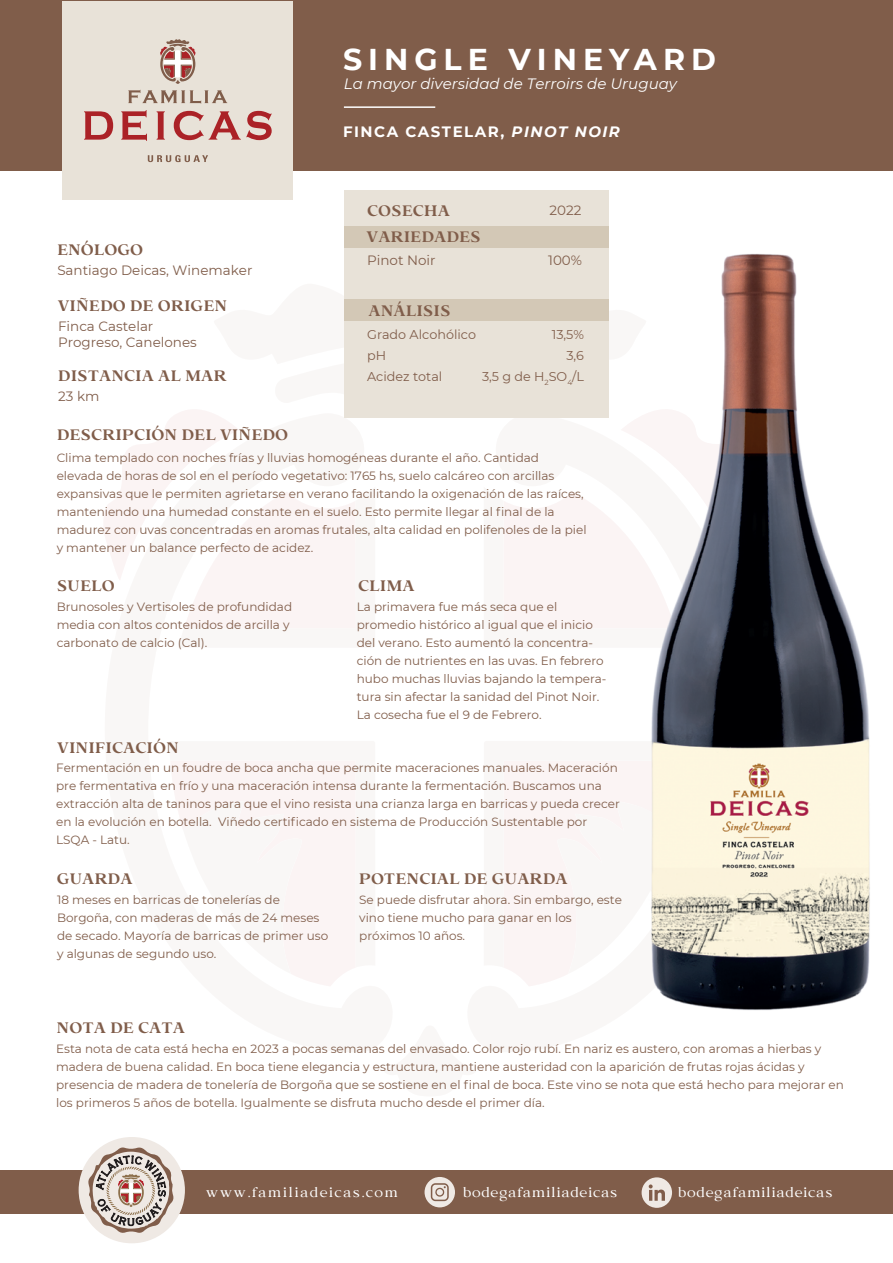
<style>
.page{position:relative;width:893px;height:1263px;background:#fff}
.page>*{position:absolute;margin:0;border:0;box-sizing:border-box;transform-origin:0 0}
.t1{font:700 30px "Montserrat";letter-spacing:.2em;color:#fff}
.t2{font:700 15px "Bosca";color:#805d4a}
.t3{font:italic 15px "Montserrat";color:#fff}
.t4{font:700 15px "Montserrat";letter-spacing:.1em;color:#fff}
.t5{font:13.5px/16.5px "Montserrat";color:#805d4a}
.t6{font:13.5px "Bosca";letter-spacing:.05em;color:#fff}
.t7{font:13.5px "Bosca";letter-spacing:.1em;color:#fff}
.t8{font:12.75px/21px "Montserrat";color:#805d4a}
.t9{font:12px/18px "Montserrat";color:#805d4a}
.s1{font-style:italic}
</style>
<div class="page">
<svg style="left:504px;top:761px;width:132px;height:225px"></svg>
<svg style="left:171px;top:761px;width:184px;height:225px"></svg>
<svg style="left:104px;top:353px;width:532px;height:275px"></svg>
<img style="left:636px;top:254px;width:234px;height:756px">
<div style="left:0;top:0;width:893px;height:170px;background:#805d4a"></div>
<div style="left:63px;top:2px;width:230px;height:198px;background:#e8e2d8"></div>
<svg style="left:160px;top:39px;width:36px;height:45px"></svg>
<svg style="left:128px;top:90px;width:99px;height:14px"></svg>
<svg style="left:84px;top:111px;width:29px;height:29px"></svg>
<svg style="left:121px;top:110px;width:26px;height:31px"></svg>
<svg style="left:157px;top:111px;width:8px;height:29px"></svg>
<svg style="left:174px;top:111px;width:98px;height:29px"></svg>
<svg style="left:148px;top:155px;width:60px;height:7px"></svg>
<hr style="left:344px;top:106px;width:91px;height:2px;background:#fff">
<div style="left:0;top:1170px;width:893px;height:44px;background:#805d4a"></div>
<div style="left:79px;top:1137px;width:106px;height:106px;background:#efe9e4;border-radius:50%"></div>
<svg style="left:88px;top:1139px;width:86px;height:94px"></svg>
<div style="left:425px;top:1177px;width:30px;height:30px;background:#efe9e4;border-radius:50%"></div>
<svg style="left:431px;top:1183px;width:18px;height:18px"></svg>
<div style="left:642px;top:1177px;width:30px;height:31px;background:#efe9e4;border-radius:50%"></div>
<svg style="left:649px;top:1184px;width:16px;height:17px"></svg>
<div style="left:344px;top:191px;width:264px;height:227px;background:#e8e2d8"></div>
<div style="left:344px;top:226px;width:264px;height:22px;background:#d3c8b6"></div>
<div style="left:344px;top:299px;width:264px;height:22px;background:#d3c8b6"></div>
<h1 class="t1" style="left:343px;top:37px;width:374px">SINGLE VINEYARD</h1>
<p class="t3" style="left:344px;top:73px;width:335px">La mayor diversidad de Terroirs de Uruguay</p>
<p class="t2" style="left:57px;top:241px;width:88px">ENÓLOGO</p>
<p class="t5" style="left:57px;top:261px;width:197px">Santiago Deicas, Winemaker</p>
<p class="t2" style="left:58px;top:297px;width:171px">VIÑEDO DE ORIGEN</p>
<p class="t5" style="left:58px;top:317px;width:140px">Finca Castelar<br>Progreso, Canelones</p>
<p class="t2" style="left:58px;top:367px;width:170px">DISTANCIA AL MAR</p>
<p class="t5" style="left:58px;top:388px;width:43px">23 km</p>
<p class="t2" style="left:57px;top:426px;width:233px">DESCRIPCIÓN DEL VIÑEDO</p>
<p class="t4" style="left:343px;top:121px;width:278px">FINCA CASTELAR, <span class="s1">PINOT NOIR</span></p>
<p class="t2" style="left:367px;top:202px;width:84px">COSECHA</p>
<p class="t5" style="left:367px;top:252px;width:70px">Pinot Noir</p>
<p class="t5" style="left:548px;top:251px;width:35px">100%</p>
<p class="t5" style="left:550px;top:202px;width:33px">2022</p>
<p class="t2" style="left:367px;top:228px;width:116px">VARIEDADES</p>
<p class="t2" style="left:369px;top:302px;width:84px">ANÁLISIS</p>
<p class="t8" style="left:367px;top:323px;width:110px">Grado Alcohólico pH<br>Acidez total</p>
<p class="t8" style="left:482px;top:323px;width:104px;text-align:right">13,5%<br>3,6<br>3,5 g de H<sub>2</sub>SO<sub>4</sub>/L</p>
<p class="t9" style="left:57px;top:448px;width:531px">Clima templado con noches frías y lluvias homogéneas durante el año. Cantidad elevada de horas de sol en el período vegetativo: 1765 hs, suelo calcáreo con arcillas expansivas que le permiten agrietarse en verano facilitando la oxigenación de las raíces, manteniendo una humedad constante en el suelo. Esto permite llegar al final de la madurez con uvas concentradas en aromas frutales, alta calidad en polifenoles de la piel y mantener un balance perfecto de acidez.</p>
<p class="t2" style="left:57px;top:577px;width:60px">SUELO</p>
<p class="t9" style="left:57px;top:598px;width:237px">Brunosoles y Vertisoles de profundidad media con altos contenidos de arcilla y carbonato de calcio (Cal).</p>
<p class="t2" style="left:57px;top:739px;width:123px">VINIFICACIÓN</p>
<p class="t2" style="left:358px;top:577px;width:58px">CLIMA</p>
<p class="t9" style="left:357px;top:598px;width:251px">La primavera fue más seca que el promedio histórico al igual que el inicio del verano. Esto aumentó la concentra&shy;ción de nutrientes en las uvas. En febrero hubo muchas lluvias bajando la tempera&shy;tura sin afectar la sanidad del Pinot Noir.<br>La cosecha fue el 9 de Febrero.</p>
<p class="t9" style="left:56px;top:759px;width:565px">Fermentación en un foudre de boca ancha que permite maceraciones manuales. Maceración pre fermentativa en frío y una maceración intensa durante la fermentación. Buscamos una extracción alta de taninos para que el vino resista una crianza larga en barricas y pueda crecer en la evolución en botella. Viñedo certificado en sistema de Producción Sustentable por LSQA - Latu.</p>
<p class="t2" style="left:57px;top:870px;width:77px">GUARDA</p>
<p class="t9" style="left:57px;top:890px;width:273px">18 meses en barricas de tonelerías de Borgoña, con maderas de más de 24 meses de secado. Mayoría de barricas de primer uso y algunas de segundo uso.</p>
<p class="t2" style="left:57px;top:1019px;width:130px">NOTA DE CATA</p>
<p class="t2" style="left:359px;top:870px;width:210px">POTENCIAL DE GUARDA</p>
<p class="t9" style="left:359px;top:890px;width:264px">Se puede disfrutar ahora. Sin embargo, este vino tiene mucho para ganar en los próximos 10 años.</p>
<p class="t9" style="left:56px;top:1039px;width:789px">Esta nota de cata está hecha en 2023 a pocas semanas del envasado. Color rojo rubí. En nariz es austero, con aromas a hierbas y madera de buena calidad. En boca tiene elegancia y estructura, mantiene austeridad con la aparición de frutas rojas ácidas y presencia de madera de tonelería de Borgoña que se sostiene en el final de boca. Este vino se nota que está hecho para mejorar en los primeros 5 años de botella. Igualmente se disfruta mucho desde el primer día.</p>
<p class="t7" style="left:206px;top:1184px;width:194px">www.familiadeicas.com</p>
<p class="t6" style="left:463px;top:1184px;width:156px">bodegafamiliadeicas</p>
<p class="t6" style="left:678px;top:1184px;width:156px">bodegafamiliadeicas</p>
</div>
